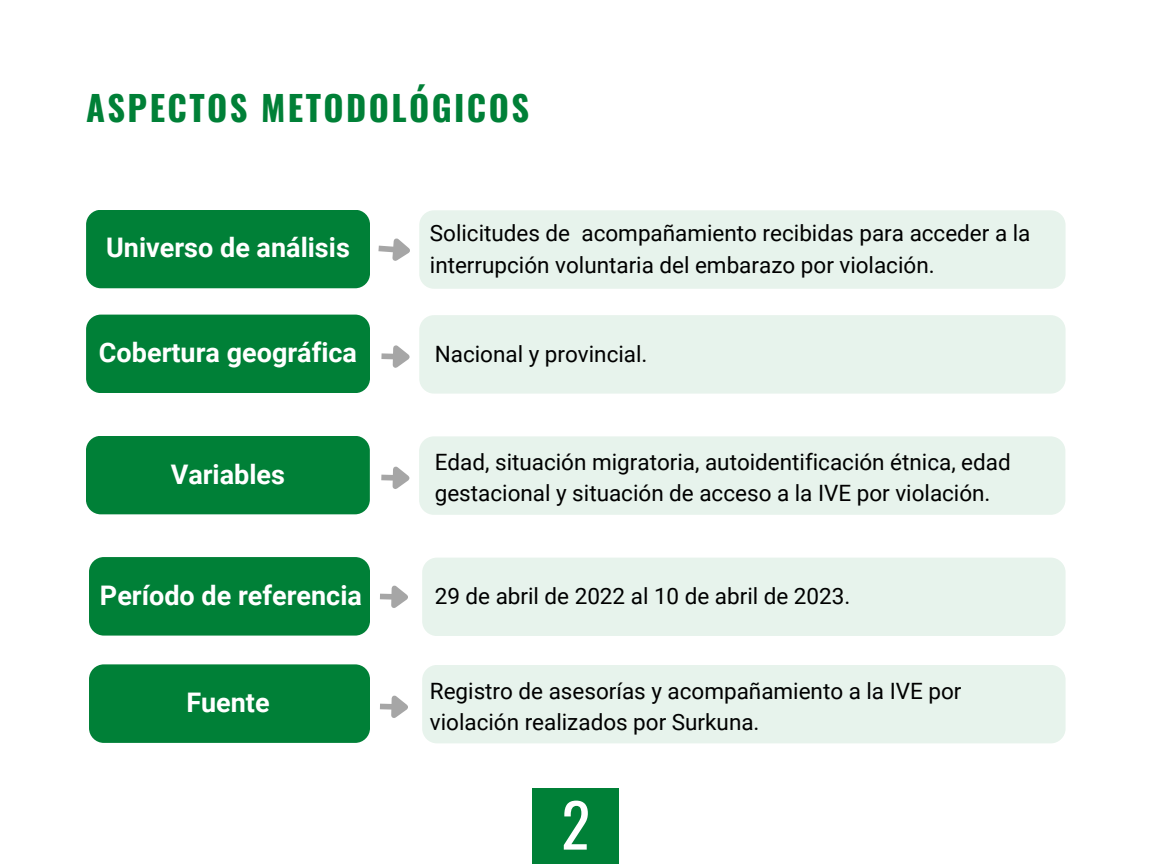
<style>
.page{position:relative;width:1152px;height:864px;background:#fff}
.page>*{position:absolute;margin:0;border:0;box-sizing:border-box;transform-origin:0 0}
.t1{font:60px "Oswald";color:#fff}
.t2{font:700 34.5px "Oswald";letter-spacing:.07em;color:#008037}
.t3{font:700 27px "Roboto";color:#fff}
.t4{font:22.5px/31.5px "Roboto";color:#000}
</style>
<div class="page">
<div style="left:532px;top:788px;width:87px;height:76px;background:#008037"></div>
<div style="left:86px;top:210px;width:284px;height:78px;background:#008037;border-radius:15px"></div>
<div style="left:86px;top:315px;width:284px;height:78px;background:#008037;border-radius:15px"></div>
<div style="left:89px;top:557px;width:281px;height:79px;background:#008037;border-radius:15px"></div>
<div style="left:89px;top:664px;width:281px;height:79px;background:#008037;border-radius:15px"></div>
<div style="left:419px;top:210px;width:647px;height:79px;background:#e7f3ec;border-radius:15px"></div>
<div style="left:419px;top:315px;width:647px;height:79px;background:#e7f3ec;border-radius:15px"></div>
<div style="left:422px;top:558px;width:643px;height:78px;background:#e7f3ec;border-radius:15px"></div>
<div style="left:422px;top:665px;width:643px;height:78px;background:#e7f3ec;border-radius:15px"></div>
<svg style="left:378px;top:238px;width:32px;height:23px"></svg>
<div style="left:382px;top:353px;width:12px;height:6px;background:#a6a6a6"></div>
<svg style="left:387px;top:345px;width:23px;height:23px"></svg>
<div style="left:380px;top:594px;width:13px;height:6px;background:#a6a6a6"></div>
<svg style="left:386px;top:585px;width:22px;height:23px"></svg>
<div style="left:380px;top:704px;width:13px;height:6px;background:#a6a6a6"></div>
<svg style="left:386px;top:695px;width:22px;height:23px"></svg>
<div style="left:86px;top:436px;width:284px;height:78px;background:#008037;border-radius:15px"></div>
<div style="left:419px;top:436px;width:646px;height:79px;background:#e7f3ec;border-radius:15px"></div>
<div style="left:381px;top:475px;width:13px;height:6px;background:#a6a6a6"></div>
<svg style="left:387px;top:466px;width:23px;height:23px"></svg>
<p class="t2" style="left:86px;top:81px;width:445px">ASPECTOS METODOLÓGICOS</p>
<p class="t3" style="left:106px;top:232px;width:245px">Universo de análisis</p>
<p class="t3" style="left:99px;top:337px;width:260px">Cobertura geográfica</p>
<p class="t4" style="left:430px;top:218px;width:602px">Solicitudes de acompañamiento recibidas para acceder a la interrupción voluntaria del embarazo por violación.</p>
<p class="t4" style="left:435px;top:339px;width:214px">Nacional y provincial.</p>
<p class="t3" style="left:171px;top:459px;width:116px">Variables</p>
<p class="t4" style="left:435px;top:447px;width:577px">Edad, situación migratoria, autoidentificación étnica, edad gestacional y situación de acceso a la IVE por violación.</p>
<p class="t3" style="left:100px;top:580px;width:264px">Período de referencia</p>
<p class="t3" style="left:186px;top:687px;width:85px">Fuente</p>
<p class="t4" style="left:435px;top:581px;width:417px">29 de abril de 2022 al 10 de abril de 2023.</p>
<p class="t4" style="left:430px;top:676px;width:533px">Registro de asesorías y acompañamiento a la IVE por violación realizados por Surkuna.</p>
<p class="t1" style="left:561px;top:778px;width:30px">2</p>
</div>
